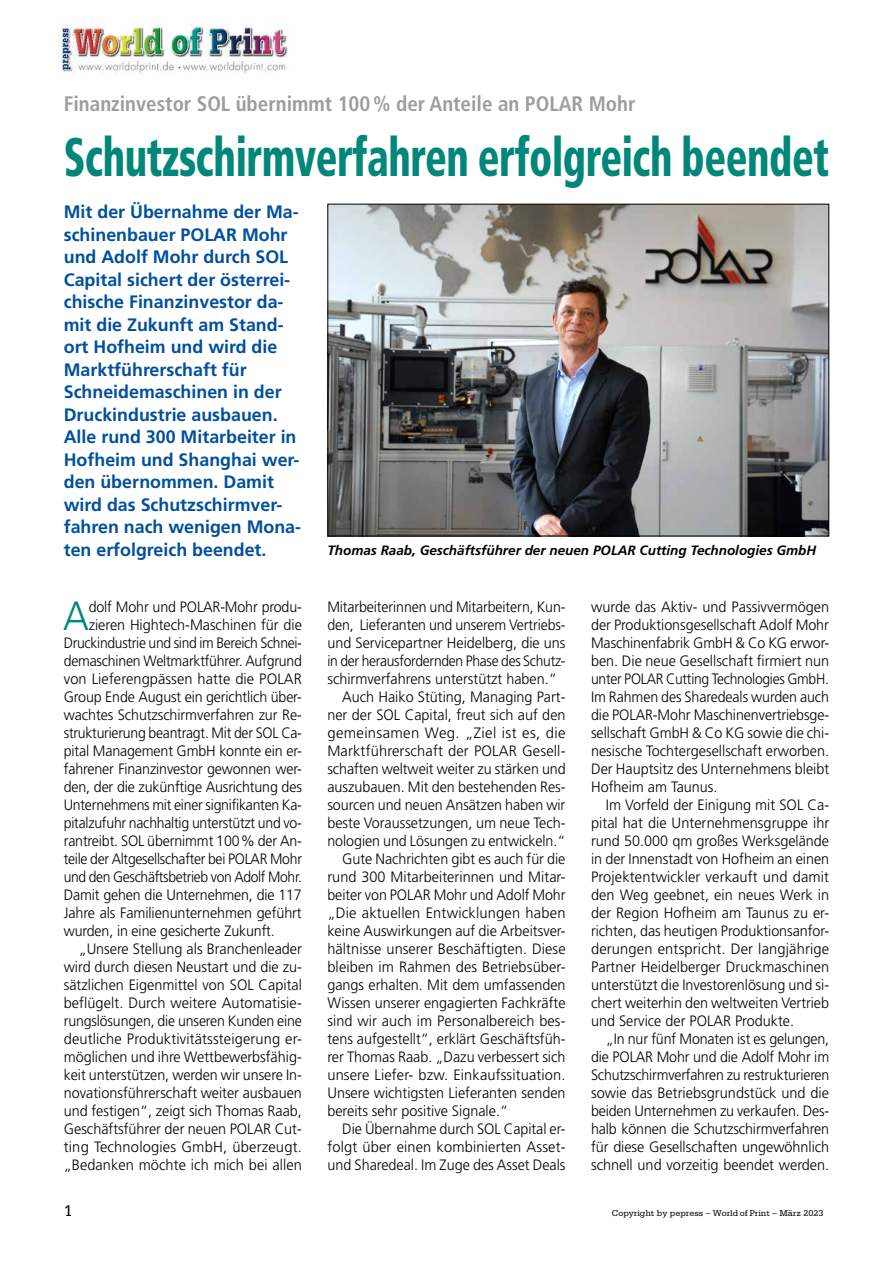
<style>
.page{position:relative;width:893px;height:1263px;background:#fff}
.page>*{position:absolute;margin:0;border:0;box-sizing:border-box;transform-origin:0 0}
.t1{font:900 condensed 54px "Frutiger";letter-spacing:-.01em;color:#00877a;scale:.75 1}
.t2{font:300 40.8px "Frutiger";color:#00877a;scale:.95 1}
.t3{font:700 condensed 21px "Frutiger";color:#9d9d9c}
.t4{font:700 18px/22.5px "Frutiger";color:#004f9f}
.t5{font:16.5px "Serifa";color:#000}
.t6{font:300 15px/18px "Frutiger";color:#000;text-align:justify;scale:.96 1}
.t7{font:300 15px/18px "Frutiger";color:#000;text-align:justify;scale:.95 1}
.t8{font:300 15px "Frutiger";color:#000}
.t9{font:300 15px "Frutiger";color:#000;scale:.94 1}
.t10{font:300 15px "Frutiger";letter-spacing:-.02em;color:#000;scale:.93 1}
.t11{font:300 15px "Frutiger";letter-spacing:.02em;color:#000}
.t12{font:italic 700 13.5px "Frutiger";color:#000}
.t13{font:9px "Serifa";color:#000}
</style>
<div class="page">
<img style="left:329px;top:206px;width:498px;height:328px">
<img style="left:58px;top:23px;width:230px;height:50px">
<h3 class="t3" style="left:64px;top:91px;width:573px">Finanzinvestor SOL übernimmt 100 % der Anteile an POLAR Mohr</h3>
<h1 class="t1" style="left:64px;top:125px;width:1022px">Schutzschirmverfahren erfolgreich beendet</h1>
<p class="t4" style="left:64px;top:200px;width:239px">Mit der Übernahme der Ma&shy;schinenbauer POLAR Mohr und Adolf Mohr durch SOL<br>Capital sichert der österrei&shy;chische Finanzinvestor da&shy;mit die Zukunft am Stand&shy;ort Hofheim und wird die<br>Marktführerschaft für<br>Schneidemaschinen in der<br>Druckindustrie ausbauen.<br>Alle rund 300 Mitarbeiter in<br>Hofheim und Shanghai wer&shy;den übernommen. Damit wird das Schutzschirmver&shy;fahren nach wenigen Mona&shy;ten erfolgreich beendet.</p>
<p class="t12" style="left:327px;top:542px;width:490px">Thomas Raab, Geschäftsführer der neuen POLAR Cutting Technologies GmbH</p>
<h2 class="t2" style="left:63px;top:593px;width:29px">A</h2>
<p class="t7" style="left:89px;top:598px;width:226px">dolf Mohr und POLAR-Mohr produ-</p>
<p class="t6" style="left:89px;top:616px;width:224px">zieren Hightech-Maschinen für die</p>
<p class="t10" style="left:64px;top:634px;width:258px">Druckindustrie und sind im Bereich Schnei-</p>
<p class="t9" style="left:64px;top:652px;width:255px">demaschinen Weltmarktführer. Aufgrund</p>
<p class="t8" style="left:64px;top:670px;width:240px">von Lieferengpässen hatte die POLAR</p>
<p class="t7" style="left:64px;top:688px;width:252px">Group Ende August ein gerichtlich über-</p>
<p class="t6" style="left:64px;top:706px;width:250px">wachtes Schutzschirmverfahren zur Re-</p>
<p class="t9" style="left:64px;top:724px;width:255px">strukturierung beantragt. Mit der SOL Ca-</p>
<p class="t7" style="left:64px;top:742px;width:252px">pital Management GmbH konnte ein er-</p>
<p class="t7" style="left:64px;top:760px;width:252px">fahrener Finanzinvestor gewonnen wer-</p>
<p class="t7" style="left:64px;top:778px;width:252px">den, der die zukünftige Ausrichtung des</p>
<p class="t9" style="left:64px;top:796px;width:255px">Unternehmens mit einer signifikanten Ka-</p>
<p class="t9" style="left:64px;top:814px;width:255px">pitalzufuhr nachhaltig unterstützt und vo-</p>
<p class="t7" style="left:64px;top:832px;width:252px">rantreibt. SOL übernimmt 100 % der An-</p>
<p class="t10" style="left:64px;top:850px;width:258px">teile der Altgesellschafter bei POLAR Mohr</p>
<p class="t10" style="left:64px;top:868px;width:258px">und den Geschäftsbetrieb von Adolf Mohr.</p>
<p class="t7" style="left:64px;top:886px;width:252px">Damit gehen die Unternehmen, die 117</p>
<p class="t6" style="left:64px;top:904px;width:249px">Jahre als Familienunternehmen geführt</p>
<p class="t7" style="left:64px;top:922px;width:224px">wurden, in eine gesicherte Zukunft.</p>
<p class="t6" style="left:79px;top:940px;width:234px">„Unsere Stellung als Branchenleader</p>
<p class="t6" style="left:64px;top:958px;width:250px">wird durch diesen Neustart und die zu-</p>
<p class="t6" style="left:64px;top:976px;width:250px">sätzlichen Eigenmittel von SOL Capital</p>
<p class="t8" style="left:64px;top:994px;width:240px">beflügelt. Durch weitere Automatisie-</p>
<p class="t9" style="left:64px;top:1012px;width:255px">rungslösungen, die unseren Kunden eine</p>
<p class="t8" style="left:64px;top:1030px;width:240px">deutliche Produktivitätssteigerung er-</p>
<p class="t6" style="left:64px;top:1048px;width:250px">möglichen und ihre Wettbewerbsfähig-</p>
<p class="t7" style="left:64px;top:1066px;width:252px">keit unterstützen, werden wir unsere In-</p>
<p class="t6" style="left:64px;top:1084px;width:250px">novationsführerschaft weiter ausbauen</p>
<p class="t6" style="left:64px;top:1102px;width:250px">und festigen“, zeigt sich Thomas Raab,</p>
<p class="t6" style="left:64px;top:1120px;width:250px">Geschäftsführer der neuen POLAR Cut-</p>
<p class="t8" style="left:64px;top:1138px;width:240px">ting Technologies GmbH, überzeugt.</p>
<p class="t8" style="left:64px;top:1156px;width:240px">„Bedanken möchte ich mich bei allen</p>
<p class="t7" style="left:327px;top:598px;width:252px">Mitarbeiterinnen und Mitarbeitern, Kun-</p>
<p class="t9" style="left:327px;top:616px;width:255px">den, Lieferanten und unserem Vertriebs-</p>
<p class="t6" style="left:327px;top:634px;width:250px">und Servicepartner Heidelberg, die uns</p>
<p class="t10" style="left:327px;top:652px;width:258px">in der herausfordernden Phase des Schutz-</p>
<p class="t6" style="left:327px;top:670px;width:240px">schirmverfahrens unterstützt haben.“</p>
<p class="t6" style="left:342px;top:688px;width:234px">Auch Haiko Stüting, Managing Part-</p>
<p class="t6" style="left:327px;top:706px;width:250px">ner der SOL Capital, freut sich auf den</p>
<p class="t11" style="left:327px;top:724px;width:240px">gemeinsamen Weg. „Ziel ist es, die</p>
<p class="t8" style="left:327px;top:742px;width:240px">Marktführerschaft der POLAR Gesell-</p>
<p class="t7" style="left:327px;top:760px;width:252px">schaften weltweit weiter zu stärken und</p>
<p class="t6" style="left:327px;top:778px;width:250px">auszubauen. Mit den bestehenden Res-</p>
<p class="t6" style="left:327px;top:796px;width:249px">sourcen und neuen Ansätzen haben wir</p>
<p class="t6" style="left:327px;top:814px;width:250px">beste Voraussetzungen, um neue Tech-</p>
<p class="t7" style="left:327px;top:832px;width:252px">nologien und Lösungen zu entwickeln.“</p>
<p class="t6" style="left:342px;top:850px;width:234px">Gute Nachrichten gibt es auch für die</p>
<p class="t8" style="left:327px;top:868px;width:240px">rund 300 Mitarbeiterinnen und Mitar-</p>
<p class="t7" style="left:327px;top:886px;width:252px">beiter von POLAR Mohr und Adolf Mohr</p>
<p class="t8" style="left:327px;top:904px;width:240px">„Die aktuellen Entwicklungen haben</p>
<p class="t6" style="left:327px;top:922px;width:250px">keine Auswirkungen auf die Arbeitsver-</p>
<p class="t8" style="left:327px;top:940px;width:240px">hältnisse unserer Beschäftigten. Diese</p>
<p class="t8" style="left:327px;top:958px;width:240px">bleiben im Rahmen des Betriebsüber-</p>
<p class="t6" style="left:327px;top:976px;width:250px">gangs erhalten. Mit dem umfassenden</p>
<p class="t6" style="left:327px;top:994px;width:250px">Wissen unserer engagierten Fachkräfte</p>
<p class="t8" style="left:327px;top:1012px;width:240px">sind wir auch im Personalbereich bes-</p>
<p class="t6" style="left:327px;top:1030px;width:250px">tens aufgestellt“, erklärt Geschäftsfüh-</p>
<p class="t6" style="left:327px;top:1048px;width:249px">rer Thomas Raab. „Dazu verbessert sich</p>
<p class="t8" style="left:327px;top:1066px;width:240px">unsere Liefer- bzw. Einkaufssituation.</p>
<p class="t6" style="left:327px;top:1084px;width:250px">Unsere wichtigsten Lieferanten senden</p>
<p class="t6" style="left:327px;top:1102px;width:190px">bereits sehr positive Signale.“</p>
<p class="t7" style="left:342px;top:1120px;width:236px">Die Übernahme durch SOL Capital er-</p>
<p class="t8" style="left:327px;top:1138px;width:240px">folgt über einen kombinierten Asset-</p>
<p class="t6" style="left:327px;top:1156px;width:249px">und Sharedeal. Im Zuge des Asset Deals</p>
<p class="t6" style="left:591px;top:598px;width:250px">wurde das Aktiv- und Passivvermögen der Produktionsgesellschaft Adolf Mohr Maschinenfabrik GmbH &amp; Co KG erwor&shy;ben. Die neue Gesellschaft firmiert nun unter POLAR Cutting Technologies GmbH.<br>Im Rahmen des Sharedeals wurden auch die POLAR-Mohr Maschinenvertriebsge&shy;sellschaft GmbH &amp; Co KG sowie die chi&shy;nesische Tochtergesellschaft erworben.<br>Der Hauptsitz des Unternehmens bleibt Hofheim am Taunus.</p>
<p class="t6" style="left:591px;top:796px;width:250px;text-indent:15px">Im Vorfeld der Einigung mit SOL Ca&shy;pital hat die Unternehmensgruppe ihr rund 50.000 qm großes Werksgelände in der Innenstadt von Hofheim an einen Projektentwickler verkauft und damit den Weg geebnet, ein neues Werk in der Region Hofheim am Taunus zu er&shy;richten, das heutigen Produktionsanfor&shy;derungen entspricht. Der langjährige Partner Heidelberger Druckmaschinen unterstützt die Investorenlösung und si&shy;chert weiterhin den weltweiten Vertrieb und Service der POLAR Produkte.</p>
<p class="t7" style="left:591px;top:1030px;width:252px;text-indent:15px">„In nur fünf Monaten ist es gelungen, die POLAR Mohr und die Adolf Mohr im Schutzschirmverfahren zu restrukturieren sowie das Betriebsgrundstück und die beiden Unternehmen zu verkaufen. Des&shy;halb können die Schutzschirmverfahren für diese Gesellschaften ungewöhnlich schnell und vorzeitig beendet werden.</p>
<p class="t5" style="left:64px;top:1201px;width:11px">1</p>
<p class="t13" style="left:612px;top:1208px;width:213px">Copyright by pepress – World of Print – März 2023</p>
</div>
